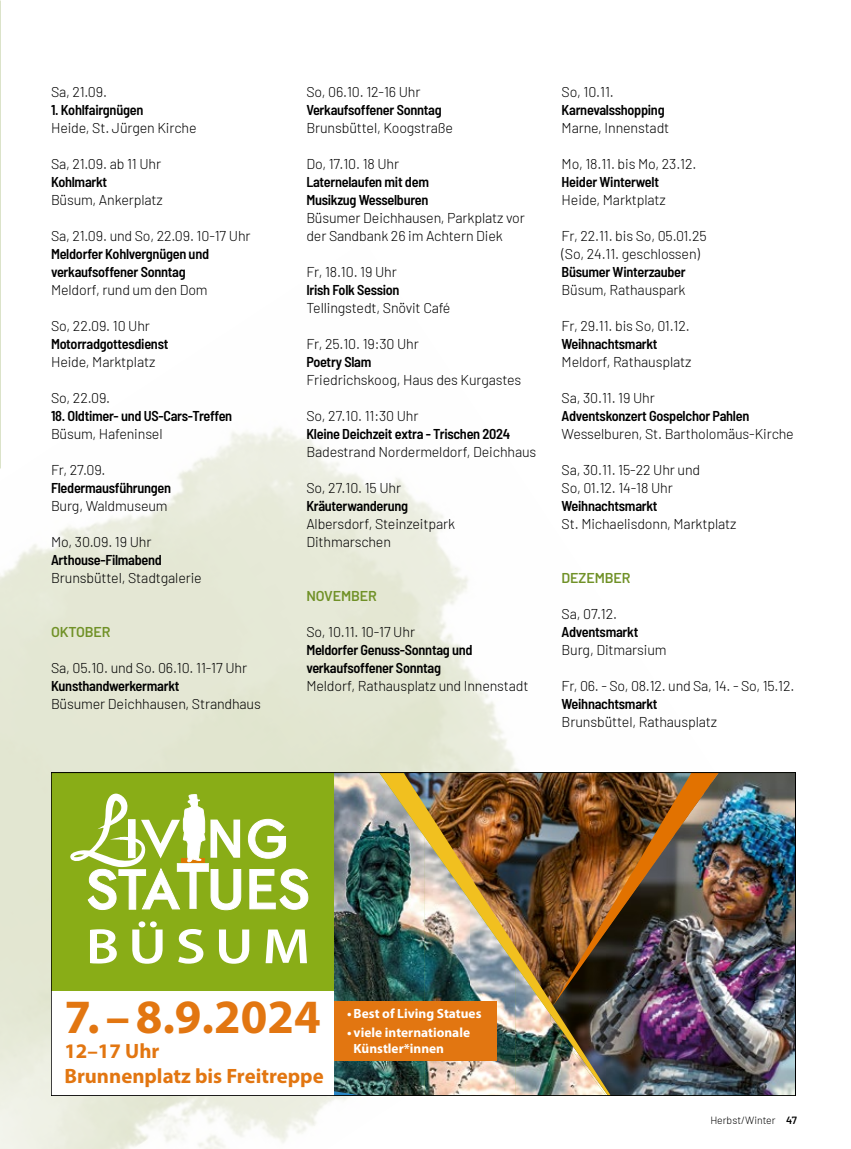
<style>
.page{position:relative;width:851px;height:1149px;background:#fff}
.page>*{position:absolute;margin:0;border:0;box-sizing:border-box;transform-origin:0 0}
.t1{font:700 48px "Myriad Pro";color:#e27611}
.t2{font:700 20.85px "Myriad Pro";color:#e27611}
.t3{font:300 14.25px/18px "Barlow";letter-spacing:-.01em;color:#000}
.t4{font:600 semi-condensed 14.25px/18px "Barlow";letter-spacing:-.02em;color:#000}
.t5{font:600 14.25px "Barlow";letter-spacing:-.01em;color:#709127}
.t6{font:700 13.35px "Myriad Pro";color:#fff}
.t7{font:700 11.25px "Gadugi";letter-spacing:-.02em;color:#fff}
.t8{font:300 10.5px "Barlow";color:#000}
.s1{font-weight:600}
</style>
<div class="page">
<img style="left:0;top:427px;width:770px;height:721px">
<img style="left:0;top:0;width:1px;height:468px">
<div style="left:51px;top:772px;width:744px;height:323px;background:#fff"></div>
<div style="left:51px;top:772px;width:346px;height:218px;background:#89ad17"></div>
<img style="left:610px;top:774px;width:183px;height:319px">
<img style="left:334px;top:774px;width:45px;height:319px">
<img style="left:379px;top:774px;width:231px;height:319px">
<img style="left:552px;top:774px;width:166px;height:231px">
<svg style="left:334px;top:1090px;width:29px;height:3px"></svg>
<div style="left:334px;top:1000px;width:162px;height:60px;background:#e27611"></div>
<svg style="left:248px;top:818px;width:38px;height:40px"></svg>
<svg style="left:249px;top:868px;width:59px;height:41px"></svg>
<svg style="left:70px;top:793px;width:171px;height:116px"></svg>
<svg style="left:90px;top:921px;width:217px;height:42px"></svg>
<p class="t3" style="left:51px;top:81px;width:58px">Sa, 21.09.</p>
<p class="t4" style="left:51px;top:100px;width:94px">1. Kohlfairgnügen</p>
<p class="t3" style="left:51px;top:117px;width:147px">Heide, St. Jürgen Kirche</p>
<p class="t3" style="left:51px;top:153px;width:112px">Sa, 21.09. ab 11 Uhr</p>
<p class="t4" style="left:51px;top:171px;width:58px">Kohlmarkt</p>
<p class="t3" style="left:51px;top:189px;width:113px">Büsum, Ankerplatz</p>
<p class="t3" style="left:51px;top:225px;width:201px">Sa, 21.09. und So, 22.09. 10-17 Uhr</p>
<p class="t4" style="left:51px;top:243px;width:159px">Meldorfer Kohlvergnügen und verkaufsoffener Sonntag</p>
<p class="t3" style="left:51px;top:279px;width:158px">Meldorf, rund um den Dom</p>
<p class="t3" style="left:51px;top:315px;width:100px">So, 22.09. 10 Uhr</p>
<p class="t4" style="left:51px;top:333px;width:119px">Motorradgottesdienst</p>
<p class="t3" style="left:51px;top:351px;width:106px">Heide, Marktplatz</p>
<p class="t3" style="left:51px;top:387px;width:61px">So, 22.09.</p>
<p class="t4" style="left:51px;top:405px;width:183px">18. Oldtimer- und US-Cars-Treffen</p>
<p class="t3" style="left:51px;top:423px;width:113px">Büsum, Hafeninsel</p>
<p class="t3" style="left:51px;top:459px;width:56px">Fr, 27.09.</p>
<p class="t4" style="left:51px;top:477px;width:121px">Fledermausführungen</p>
<p class="t3" style="left:51px;top:495px;width:118px">Burg, Waldmuseum</p>
<p class="t3" style="left:51px;top:531px;width:102px">Mo, 30.09. 19 Uhr</p>
<p class="t4" style="left:51px;top:549px;width:112px">Arthouse-Filmabend</p>
<p class="t3" style="left:51px;top:567px;width:152px">Brunsbüttel, Stadtgalerie</p>
<p class="t5" style="left:51px;top:621px;width:61px">OKTOBER</p>
<p class="t3" style="left:51px;top:657px;width:197px">Sa, 05.10. und So. 06.10. 11-17 Uhr</p>
<p class="t4" style="left:51px;top:675px;width:130px">Kunsthandwerkermarkt</p>
<p class="t3" style="left:51px;top:693px;width:211px">Büsumer Deichhausen, Strandhaus</p>
<p class="t3" style="left:306px;top:81px;width:116px">So, 06.10. 12-16 Uhr</p>
<p class="t4" style="left:306px;top:99px;width:137px">Verkaufsoffener Sonntag</p>
<p class="t3" style="left:306px;top:117px;width:148px">Brunsbüttel, Koogstraße</p>
<p class="t3" style="left:306px;top:153px;width:94px">Do, 17.10. 18 Uhr</p>
<p class="t4" style="left:306px;top:171px;width:124px">Laternelaufen mit dem<br>Musikzug Wesselburen</p>
<p class="t3" style="left:306px;top:207px;width:220px">Büsumer Deichhausen, Parkplatz vor der Sandbank 26 im Achtern Diek</p>
<p class="t3" style="left:306px;top:261px;width:92px">Fr, 18.10. 19 Uhr</p>
<p class="t4" style="left:306px;top:279px;width:95px">Irish Folk Session</p>
<p class="t3" style="left:306px;top:297px;width:145px">Tellingstedt, Snövit Café</p>
<p class="t3" style="left:306px;top:333px;width:114px">Fr, 25.10. 19:30 Uhr</p>
<p class="t4" style="left:306px;top:351px;width:67px">Poetry Slam</p>
<p class="t3" style="left:306px;top:369px;width:216px">Friedrichskoog, Haus des Kurgastes</p>
<p class="t3" style="left:306px;top:405px;width:114px">So, 27.10. 11:30 Uhr</p>
<p class="t4" style="left:306px;top:423px;width:205px">Kleine Deichzeit extra - Trischen 2024</p>
<p class="t3" style="left:306px;top:441px;width:231px">Badestrand Nordermeldorf, Deichhaus</p>
<p class="t3" style="left:306px;top:477px;width:96px">So, 27.10. 15 Uhr</p>
<p class="t4" style="left:306px;top:495px;width:103px">Kräuterwanderung</p>
<p class="t3" style="left:306px;top:513px;width:150px">Albersdorf, Steinzeitpark<br>Dithmarschen</p>
<p class="t5" style="left:306px;top:585px;width:72px">NOVEMBER</p>
<p class="t3" style="left:306px;top:621px;width:110px">So, 10.11. 10-17 Uhr</p>
<p class="t4" style="left:306px;top:639px;width:168px">Meldorfer Genuss-Sonntag und verkaufsoffener Sonntag</p>
<p class="t3" style="left:306px;top:675px;width:224px">Meldorf, Rathausplatz und Innenstadt</p>
<p class="t3" style="left:561px;top:81px;width:54px">So, 10.11.</p>
<p class="t4" style="left:561px;top:99px;width:104px">Karnevalsshopping</p>
<p class="t3" style="left:561px;top:117px;width:109px">Marne, Innenstadt</p>
<p class="t3" style="left:561px;top:153px;width:136px">Mo, 18.11. bis Mo, 23.12.</p>
<p class="t4" style="left:561px;top:171px;width:99px">Heider Winterwelt</p>
<p class="t3" style="left:561px;top:189px;width:106px">Heide, Marktplatz</p>
<p class="t3" style="left:561px;top:225px;width:147px">Fr, 22.11. bis So, 05.01.25 (So, 24.11. geschlossen)</p>
<p class="t4" style="left:561px;top:261px;width:126px">Büsumer Winterzauber</p>
<p class="t3" style="left:561px;top:279px;width:125px">Büsum, Rathauspark</p>
<p class="t3" style="left:561px;top:315px;width:130px">Fr, 29.11. bis So, 01.12.</p>
<p class="t4" style="left:561px;top:333px;width:97px">Weihnachtsmarkt</p>
<p class="t3" style="left:561px;top:351px;width:131px">Meldorf, Rathausplatz</p>
<p class="t3" style="left:561px;top:387px;width:95px">Sa, 30.11. 19 Uhr</p>
<p class="t4" style="left:561px;top:405px;width:189px">Adventskonzert Gospelchor Pahlen</p>
<p class="t3" style="left:561px;top:423px;width:234px">Wesselburen, St. Bartholomäus-Kirche</p>
<p class="t3" style="left:561px;top:459px;width:140px">Sa, 30.11. 15-22 Uhr und<br>So, 01.12. 14-18 Uhr</p>
<p class="t4" style="left:561px;top:495px;width:97px">Weihnachtsmarkt</p>
<p class="t3" style="left:561px;top:513px;width:176px">St. Michaelisdonn, Marktplatz</p>
<p class="t5" style="left:561px;top:567px;width:70px">DEZEMBER</p>
<p class="t3" style="left:561px;top:603px;width:57px">Sa, 07.12.</p>
<p class="t4" style="left:561px;top:621px;width:78px">Adventsmarkt</p>
<p class="t3" style="left:561px;top:639px;width:106px">Burg, Ditmarsium</p>
<p class="t3" style="left:561px;top:675px;width:234px">Fr, 06. - So, 08.12. und Sa, 14. - So, 15.12.</p>
<p class="t4" style="left:561px;top:693px;width:97px">Weihnachtsmarkt</p>
<p class="t3" style="left:561px;top:711px;width:157px">Brunsbüttel, Rathausplatz</p>
<h1 class="t1" style="left:64px;top:984px;width:258px">7. – 8.9.2024</h1>
<p class="t6" style="left:347px;top:1004px;width:136px">• Best of Living Statues</p>
<p class="t6" style="left:347px;top:1023px;width:124px">• viele internationale</p>
<p class="t7" style="left:336px;top:1019px;width:116px">· Best of Living Statues</p>
<h2 class="t2" style="left:64px;top:1037px;width:97px">12–17 Uhr</h2>
<p class="t6" style="left:353px;top:1039px;width:92px">Künstler*innen</p>
<h2 class="t2" style="left:64px;top:1062px;width:261px">Brunnenplatz bis Freitreppe</h2>
<p class="t8" style="left:710px;top:1111px;width:88px">Herbst/Winter <span class="s1">47</span></p>
</div>
